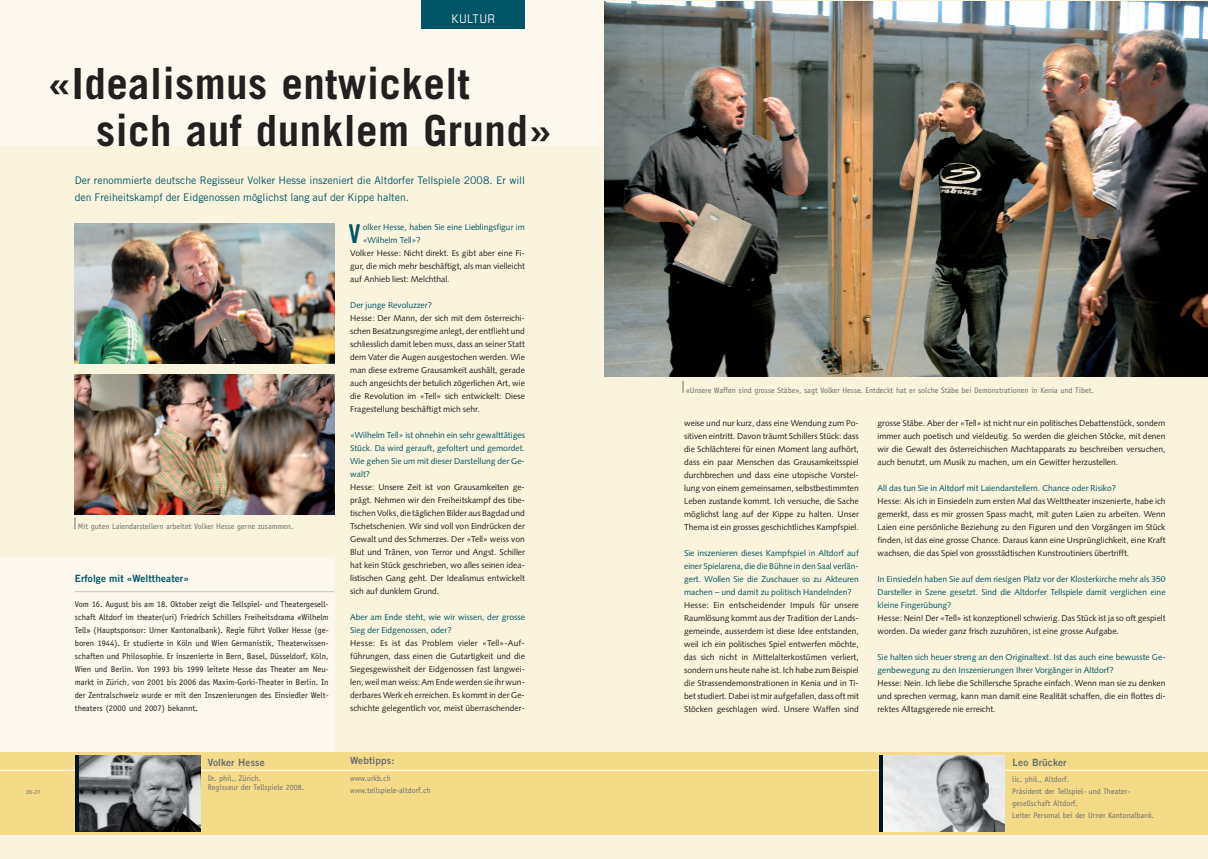
<style>
.page{position:relative;width:1208px;height:859px;background:#faf3dd}
.page>*{position:absolute;margin:0;border:0;box-sizing:border-box;transform-origin:0 0}
.t1{font:700 43px/47px "Trade Gothic";letter-spacing:.01em;color:#231f20}
.t2{font:26px "Trade Gothic Bold Cond Twenty";color:#015566}
.t3{font:condensed 12px "Eurostile";letter-spacing:.085em;color:#fff}
.t4{font:10.5px/17px "Trade Gothic";color:#015566}
.t5{font:10px "Trade Gothic Bold Two";letter-spacing:.01em;color:#6a716f}
.t6{font:10px "Trade Gothic Bold Two";letter-spacing:.01em;color:#015566}
.t7{font:8.5px/13px "Syntax";color:#231f20;text-align:justify}
.t8{font:8.5px/13px "Syntax";color:#015566}
.t9{font:8.5px/13px "Officina Sans";color:#231f20;text-align:justify}
.t10{font:8px/12px "Officina Sans";color:#6a716f}
.t11{font:6px "Officina Sans";color:#6a716f}
</style>
<div class="page">
<div style="left:0;top:558px;width:334px;height:202px;background:#fcf8ed"></div>
<img style="left:75px;top:223px;width:259px;height:140px">
<img style="left:605px;top:1px;width:603px;height:376px">
<div style="left:0;top:0;width:604px;height:146px;background:#fcf8ed"></div>
<div style="left:422px;top:0;width:103px;height:29px;background:#015566"></div>
<hr style="left:75px;top:591px;width:259px;height:1px;background:#c6c7c6">
<svg style="left:75px;top:517px;width:1px;height:12px"></svg>
<div style="left:1px;top:753px;width:1207px;height:82px;background:#f5db89"></div>
<hr style="left:0;top:770px;width:1208px;height:1px;background:#fff">
<img style="left:882px;top:755px;width:122px;height:76px">
<svg style="left:878px;top:755px;width:4px;height:76px"></svg>
<img style="left:79px;top:755px;width:122px;height:76px">
<hr style="left:75px;top:755px;width:4px;height:76px;background:#011622">
<svg style="left:683px;top:381px;width:1px;height:12px"></svg>
<img style="left:75px;top:375px;width:259px;height:139px">
<h3 class="t3" style="left:452px;top:15px;width:45px">KULTUR</h3>
<h1 class="t1" style="left:96px;top:64px;width:457px;text-indent:-49px">«Idealismus entwickelt sich auf dunklem Grund»</h1>
<p class="t4" style="left:75px;top:173px;width:452px">Der renommierte deutsche Regisseur Volker Hesse inszeniert die Altdorfer Tellspiele 2008. Er will den Freiheitskampf der Eidgenossen möglichst lang auf der Kippe halten.</p>
<p class="t8" style="left:363px;top:222px;width:163px">olker Hesse, haben Sie eine Lieblingsfigur im «Wilhelm Tell»?</p>
<p class="t7" style="left:350px;top:248px;width:176px">Volker Hesse: Nicht direkt. Es gibt aber eine Fi&shy;gur, die mich mehr beschäftigt, als man vielleicht auf Anhieb liest: Melchthal.</p>
<p class="t8" style="left:350px;top:300px;width:83px">Der junge Revoluzzer?</p>
<p class="t7" style="left:350px;top:313px;width:176px">Hesse: Der Mann, der sich mit dem österreichi&shy;schen Besatzungsregime anlegt, der entflieht und schliesslich damit leben muss, dass an seiner Statt dem Vater die Augen ausgestochen werden. Wie man diese extreme Grausamkeit aushält, gerade auch angesichts der betulich zögerlichen Art, wie die Revolution im «Tell» sich entwickelt: Diese Fragestellung beschäftigt mich sehr.</p>
<p class="t8" style="left:350px;top:430px;width:176px;text-align:justify">«Wilhelm Tell» ist ohnehin ein sehr gewalttätiges Stück. Da wird gerauft, gefoltert und gemordet.<br>Wie gehen Sie um mit dieser Darstellung der Ge&shy;walt?</p>
<p class="t7" style="left:350px;top:482px;width:176px">Hesse: Unsere Zeit ist von Grausamkeiten ge&shy;prägt. Nehmen wir den Freiheitskampf des tibe&shy;tischen Volks, die täglichen Bilder aus Bagdad und Tschetschenien. Wir sind voll von Eindrücken der Gewalt und des Schmerzes. Der «Tell» weiss von Blut und Tränen, von Terror und Angst. Schiller hat kein Stück geschrieben, wo alles seinen idea&shy;listischen Gang geht. Der Idealismus entwickelt sich auf dunklem Grund.</p>
<p class="t8" style="left:350px;top:612px;width:176px">Aber am Ende steht, wie wir wissen, der grosse<br>Sieg der Eidgenossen, oder?</p>
<p class="t7" style="left:350px;top:638px;width:176px">Hesse: Es ist das Problem vieler «Tell»-Auf&shy;führungen, dass einen die Gutartigkeit und die Siegesgewissheit der Eidgenossen fast langwei&shy;len, weil man weiss: Am Ende werden sie ihr wun&shy;derbares Werk eh erreichen. Es kommt in der Ge&shy;schichte gelegentlich vor, meist überraschender-</p>
<h2 class="t2" style="left:349px;top:224px;width:13px">V</h2>
<p class="t10" style="left:78px;top:521px;width:217px">Mit guten Laiendarstellern arbeitet Volker Hesse gerne zusammen.</p>
<p class="t6" style="left:75px;top:575px;width:116px">Erfolge mit «Welttheater»</p>
<p class="t9" style="left:75px;top:599px;width:255px">Vom 16. August bis am 18. Oktober zeigt die Tellspiel- und Theatergesell&shy;schaft Altdorf im theater(uri) Friedrich Schillers Freiheitsdrama «Wilhelm Tell» (Hauptsponsor: Urner Kantonalbank). Regie führt Volker Hesse (ge&shy;boren 1944). Er studierte in Köln und Wien Germanistik, Theaterwissen&shy;schaften und Philosophie. Er inszenierte in Bern, Basel, Düsseldorf, Köln, Wien und Berlin. Von 1993 bis 1999 leitete Hesse das Theater am Neu&shy;markt in Zürich, von 2001 bis 2006 das Maxim-Gorki-Theater in Berlin. In der Zentralschweiz wurde er mit den Inszenierungen des Einsiedler Welt&shy;theaters (2000 und 2007) bekannt.</p>
<p class="t11" style="left:26px;top:789px;width:16px">26-27</p>
<p class="t5" style="left:208px;top:758px;width:59px">Volker Hesse</p>
<p class="t5" style="left:350px;top:757px;width:46px">Webtipps:</p>
<p class="t10" style="left:208px;top:774px;width:98px;line-height:9.6px">Dr. phil., Zürich.<br>Regisseur der Tellspiele 2008.</p>
<p class="t10" style="left:350px;top:773px;width:82px">www.urkb.ch www.tellspiele-altdorf.ch</p>
<p class="t10" style="left:686px;top:385px;width:409px">«Unsere Waffen sind grosse Stäbe», sagt Volker Hesse. Entdeckt hat er solche Stäbe bei Demonstrationen in Kenia und Tibet.</p>
<p class="t7" style="left:684px;top:417px;width:176px">weise und nur kurz, dass eine Wendung zum Po&shy;sitiven eintritt. Davon träumt Schillers Stück: dass die Schlächterei für einen Moment lang aufhört, dass ein paar Menschen das Grausamkeitsspiel durchbrechen und dass eine utopische Vorstel&shy;lung von einem gemeinsamen, selbstbestimmten Leben zustande kommt. Ich versuche, die Sache möglichst lang auf der Kippe zu halten. Unser Thema ist ein grosses geschichtliches Kampfspiel.</p>
<p class="t8" style="left:684px;top:547px;width:176px;text-align:justify">Sie inszenieren dieses Kampfspiel in Altdorf auf einer Spielarena, die die Bühne in den Saal verlän&shy;gert. Wollen Sie die Zuschauer so zu Akteuren machen – und damit zu politisch Handelnden?</p>
<p class="t7" style="left:684px;top:599px;width:176px">Hesse: Ein entscheidender Impuls für unsere Raumlösung kommt aus der Tradition der Lands&shy;gemeinde, ausserdem ist diese Idee entstanden, weil ich ein politisches Spiel entwerfen möchte, das sich nicht in Mittelalterkostümen verliert, sondern uns heute nahe ist. Ich habe zum Beispiel die Strassendemonstrationen in Kenia und in Ti&shy;bet studiert. Dabei ist mir aufgefallen, dass oft mit Stöcken geschlagen wird. Unsere Waffen sind</p>
<p class="t7" style="left:877px;top:417px;width:289px">grosse Stäbe. Aber der «Tell» ist nicht nur ein politisches Debattenstück, sondern immer auch poetisch und vieldeutig. So werden die gleichen Stöcke, mit denen wir die Gewalt des österreichischen Machtapparats zu beschreiben versuchen, auch benutzt, um Musik zu machen, um ein Gewitter herzustellen.</p>
<p class="t8" style="left:877px;top:482px;width:240px">All das tun Sie in Altdorf mit Laiendarstellern. Chance oder Risiko?</p>
<p class="t7" style="left:877px;top:495px;width:289px">Hesse: Als ich in Einsiedeln zum ersten Mal das Welttheater inszenierte, habe ich gemerkt, dass es mir grossen Spass macht, mit guten Laien zu arbeiten. Wenn Laien eine persönliche Beziehung zu den Figuren und den Vorgängen im Stück finden, ist das eine grosse Chance. Daraus kann eine Ursprünglichkeit, eine Kraft wachsen, die das Spiel von grossstädtischen Kunstroutiniers übertrifft.</p>
<p class="t8" style="left:877px;top:573px;width:289px;text-align:justify">In Einsiedeln haben Sie auf dem riesigen Platz vor der Klosterkirche mehr als 350<br>Darsteller in Szene gesetzt. Sind die Altdorfer Tellspiele damit verglichen eine kleine Fingerübung?</p>
<p class="t7" style="left:877px;top:612px;width:289px">Hesse: Nein! Der «Tell» ist konzeptionell schwierig. Das Stück ist ja so oft gespielt worden. Da wieder ganz frisch zuzuhören, ist eine grosse Aufgabe.</p>
<p class="t8" style="left:877px;top:651px;width:289px">Sie halten sich heuer streng an den Originaltext. Ist das auch eine bewusste Ge&shy;genbewegung zu den Inszenierungen Ihrer Vorgänger in Altdorf?</p>
<p class="t7" style="left:877px;top:677px;width:289px">Hesse: Nein. Ich liebe die Schillersche Sprache einfach. Wenn man sie zu denken und sprechen vermag, kann man damit eine Realität schaffen, die ein flottes di&shy;rektes Alltagsgerede nie erreicht.</p>
<p class="t5" style="left:1012px;top:758px;width:56px">Leo Brücker</p>
<p class="t10" style="left:1012px;top:773px;width:143px">lic. phil., Altdorf.<br>Präsident der Tellspiel- und Theater&shy;gesellschaft Altdorf,<br>Leiter Personal bei der Urner Kantonalbank.</p>
</div>
